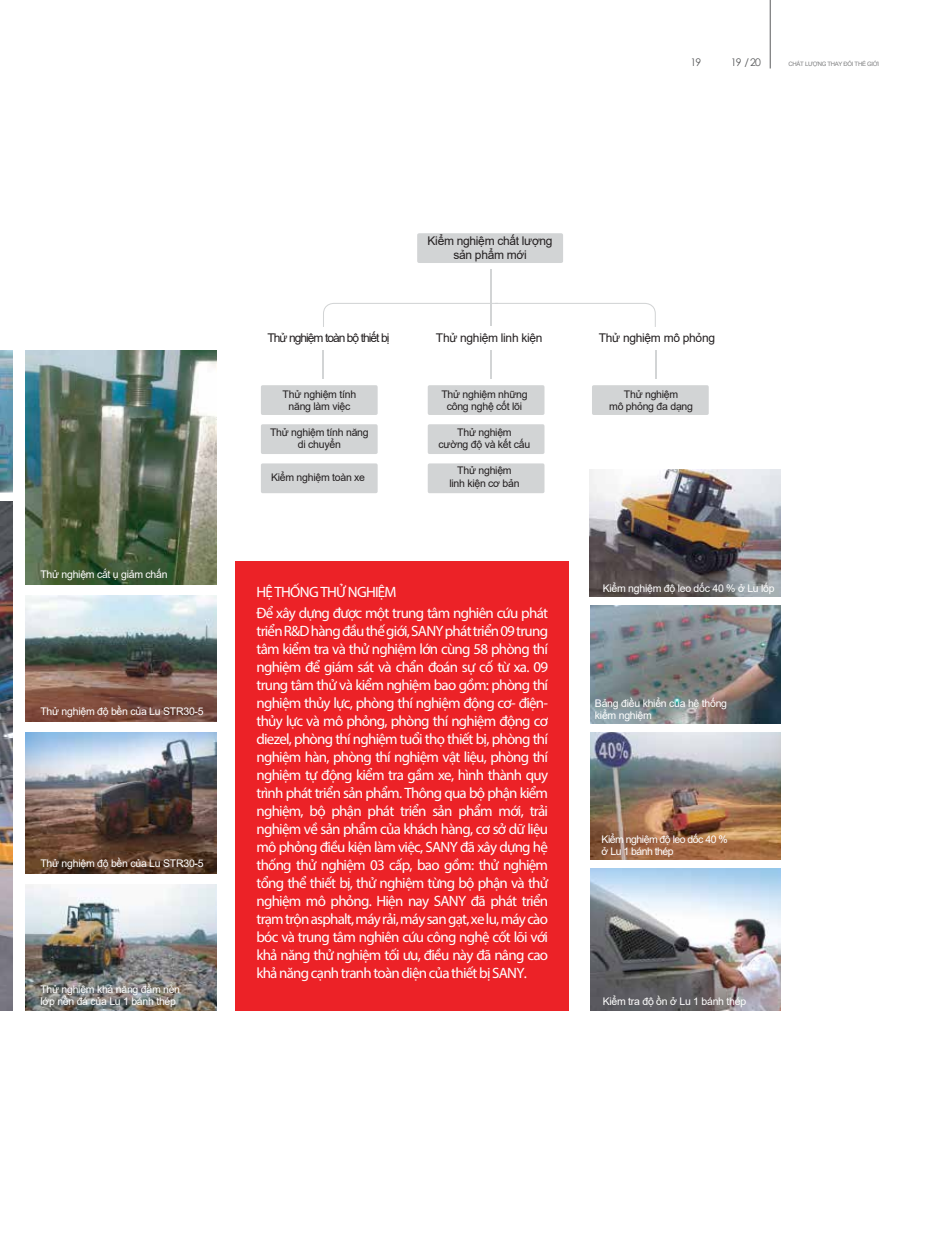
<style>
.page{position:relative;width:940px;height:1238px;background:#fff}
.page>*{position:absolute;margin:0;border:0;box-sizing:border-box;transform-origin:0 0}
.t1{font:15px/18px "Myriad Pro";letter-spacing:-.05em;color:#fff}
.t2{font:12px/14.4px "Arial";letter-spacing:-.025em;color:#231f20;text-align:center}
.t3{font:12px "Arial";letter-spacing:-.08em;color:#231f20}
.t4{font:10.5px/12.6px "Arial";letter-spacing:-.025em;color:#fff}
.t5{font:10.5px/12.6px "Arial";letter-spacing:-.025em;color:#231f20;text-align:center}
.t6{font:10.5px/12.6px "Arial";letter-spacing:-.05em;color:#fff}
.t7{font:10.5px "Century Gothic";color:#595a5c}
.t8{font:6px "Arial";letter-spacing:-.05em;color:#7e7f80}
</style>
<div class="page">
<hr style="left:770px;top:0;width:1px;height:68px;background:#595a5c">
<img style="left:0;top:502px;width:13px;height:508px">
<div style="left:235px;top:561px;width:334px;height:449px;background:#ec2227"></div>
<img style="left:0;top:351px;width:13px;height:142px">
<img style="left:26px;top:732px;width:190px;height:141px">
<img style="left:26px;top:595px;width:190px;height:126px">
<img style="left:26px;top:884px;width:190px;height:126px">
<img style="left:26px;top:351px;width:190px;height:234px">
<img style="left:590px;top:732px;width:191px;height:127px">
<img style="left:590px;top:605px;width:191px;height:118px">
<img style="left:590px;top:869px;width:190px;height:141px">
<img style="left:590px;top:469px;width:190px;height:127px">
<div style="left:261px;top:385px;width:117px;height:30px;background:#d2d4d5;border-radius:2px"></div>
<div style="left:417px;top:233px;width:146px;height:30px;background:#d2d4d5;border-radius:2px"></div>
<div style="left:261px;top:424px;width:117px;height:30px;background:#d2d4d5;border-radius:2px"></div>
<div style="left:261px;top:463px;width:117px;height:30px;background:#d2d4d5;border-radius:2px"></div>
<div style="left:428px;top:385px;width:116px;height:30px;background:#d2d4d5;border-radius:2px"></div>
<div style="left:428px;top:424px;width:116px;height:30px;background:#d2d4d5;border-radius:2px"></div>
<div style="left:428px;top:463px;width:116px;height:30px;background:#d2d4d5;border-radius:2px"></div>
<div style="left:592px;top:385px;width:117px;height:30px;background:#d2d4d5;border-radius:2px"></div>
<hr style="left:490px;top:269px;width:1px;height:56px;background:#d2d4d5">
<svg style="left:323px;top:350px;width:1px;height:29px"></svg>
<svg style="left:490px;top:350px;width:1px;height:29px"></svg>
<svg style="left:655px;top:350px;width:1px;height:29px"></svg>
<svg style="left:323px;top:303px;width:333px;height:24px"></svg>
<p class="t7" style="left:690px;top:55px;width:12px">19</p>
<p class="t7" style="left:731px;top:55px;width:32px">19 /20</p>
<p class="t8" style="left:788px;top:60px;width:92px">CHẤT LƯỢNG THAY ĐỔI THẾ GIỚI</p>
<p class="t4" style="left:40px;top:568px;width:129px">Thử nghiệm cắt ụ giảm chấn</p>
<p class="t4" style="left:40px;top:705px;width:165px">Thử nghiệm độ bền của Lu STR30-5</p>
<p class="t4" style="left:40px;top:857px;width:165px">Thử nghiệm độ bền của Lu STR30-5</p>
<p class="t4" style="left:40px;top:982px;width:141px">Thử nghiệm khả năng đầm nèn lớp nền đá của Lu 1 bánh thép</p>
<p class="t3" style="left:267px;top:329px;width:123px">Thử nghiệm toàn bộ thiết bị</p>
<p class="t2" style="left:427px;top:233px;width:126px">Kiểm nghiệm chất lượng sản phẩm mới</p>
<p class="t2" style="left:436px;top:330px;width:108px">Thử nghiệm linh kiện</p>
<p class="t2" style="left:599px;top:330px;width:118px">Thử nghiệm mô phỏng</p>
<p class="t5" style="left:283px;top:387px;width:75px">Thử nghiệm tính năng làm việc</p>
<p class="t5" style="left:441px;top:387px;width:88px">Thử nghiệm những công nghệ cốt lõi</p>
<p class="t5" style="left:609px;top:387px;width:85px">Thử nghiệm<br>mô phỏng đa dạng</p>
<p class="t5" style="left:438px;top:425px;width:93px">Thử nghiệm<br>cường độ và kết cấu</p>
<p class="t5" style="left:449px;top:464px;width:72px">Thử nghiệm linh kiện cơ bản</p>
<p class="t5" style="left:270px;top:425px;width:100px">Thử nghiệm tính năng di chuyển</p>
<p class="t5" style="left:271px;top:471px;width:96px">Kiểm nghiệm toàn xe</p>
<p class="t1" style="left:256px;top:580px;width:293px;line-height:21.6px">HỆ THỐNG THỬ NGHIỆM<br>Để xây dựng được một trung tâm nghiên cứu phát</p>
<p class="t1" style="left:256px;top:622px;width:293px;text-align:justify">triển R&amp;D hàng đầu thế giới, SANY phát triển 09 trung tâm kiểm tra và thử nghiệm lớn cùng 58 phòng thí nghiệm để giám sát và chẩn đoán sự cố từ xa. 09 trung tâm thử và kiểm nghiệm bao gồm: phòng thí nghiệm thủy lực, phòng thí nghiệm động cơ- điện&shy;thủy lực và mô phỏng, phòng thí nghiệm động cơ diezel, phòng thí nghiệm tuổi thọ thiết bị, phòng thí nghiệm hàn, phòng thí nghiệm vật liệu, phòng thí nghiệm tự động kiểm tra gầm xe, hình thành quy trình phát triển sản phẩm. Thông qua bộ phận kiểm nghiệm, bộ phận phát triển sản phẩm mới, trải nghiệm về sản phẩm của khách hàng, cơ sở dữ liệu mô phỏng điều kiện làm việc, SANY đã xây dựng hệ thống thử nghiệm 03 cấp, bao gồm: thử nghiệm tổng thể thiết bị, thử nghiệm từng bộ phận và thử nghiệm mô phỏng. Hiện nay SANY đã phát triển trạm trộn asphalt, máy rải, máy san gạt, xe lu, máy cào bóc và trung tâm nghiên cứu công nghệ cốt lõi với khả năng thử nghiệm tối ưu, điều này đã nâng cao khả năng cạnh tranh toàn diện của thiết bị SANY.</p>
<p class="t4" style="left:602px;top:581px;width:173px">Kiểm nghiệm độ leo dốc 40 % ở Lu lốp</p>
<p class="t4" style="left:595px;top:696px;width:134px">Bảng điều khiển của hệ thống kiểm nghiệm</p>
<p class="t6" style="left:601px;top:832px;width:128px">Kiểm nghiệm độ leo dốc 40 % ở Lu 1 bánh thép</p>
<p class="t4" style="left:602px;top:994px;width:145px">Kiểm tra độ ồn ở Lu 1 bánh thép</p>
</div>
